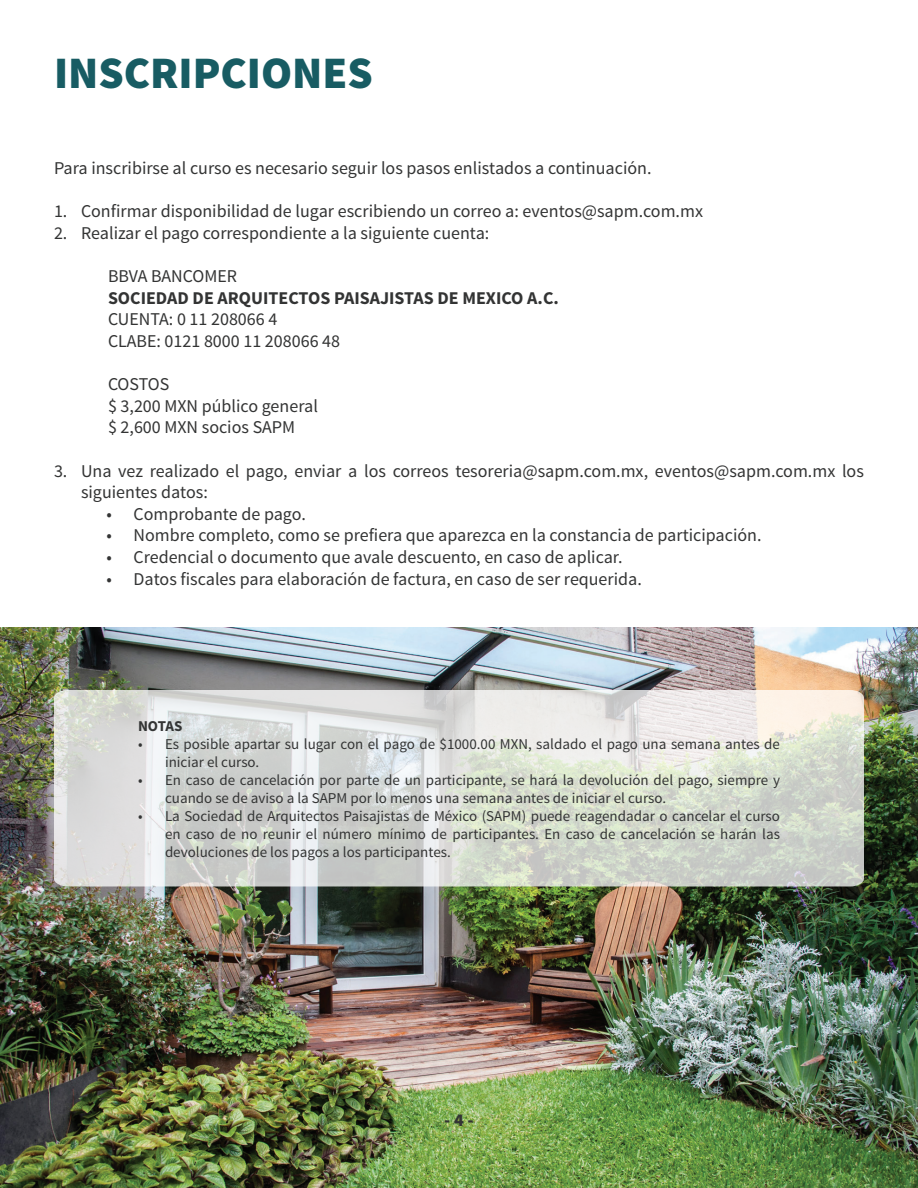
<style>
.page{position:relative;width:918px;height:1188px;background:#fff}
.page>*{position:absolute;margin:0;border:0;box-sizing:border-box;transform-origin:0 0}
.t1{font:900 45px "Source Sans Pro";color:#185c63}
.t2{font:18px/21.6px "Source Sans Pro";color:#333434}
.t3{font:700 18px "Source Sans Pro";color:#333434}
.t4{font:900 18px "Source Sans Pro";color:#333434}
.t5{font:15px/18px "Source Sans Pro";color:#333434}
.t6{font:700 15px "Source Sans Pro";letter-spacing:-.01em;color:#333434}
</style>
<div class="page">
<img style="left:0;top:627px;width:918px;height:561px">
<svg style="left:54px;top:690px;width:810px;height:196px;background:#d9dcd6"></svg>
<h1 class="t1" style="left:54px;top:43px;width:320px">INSCRIPCIONES</h1>
<p class="t2" style="left:54px;top:158px;width:599px">Para inscribirse al curso es necesario seguir los pasos enlistados a continuación.</p>
<p class="t2" style="left:54px;top:201px;width:651px">1. Confirmar disponibilidad de lugar escribiendo un correo a: eventos@sapm.com.mx</p>
<p class="t2" style="left:54px;top:222px;width:437px">2. Realizar el pago correspondiente a la siguiente cuenta:</p>
<p class="t2" style="left:108px;top:266px;width:131px">BBVA BANCOMER</p>
<p class="t3" style="left:108px;top:286px;width:452px">SOCIEDAD DE ARQUITECTOS PAISAJISTAS DE MEXICO A.C.</p>
<p class="t2" style="left:108px;top:309px;width:234px">CUENTA: 0 11 208066 4<br>CLABE: 0121 8000 11 208066 48</p>
<p class="t2" style="left:108px;top:374px;width:211px">COSTOS<br>$ 3,200 MXN público general $ 2,600 MXN socios SAPM</p>
<p class="t2" style="left:81px;top:460px;width:784px;text-indent:-27px">3. Una vez realizado el pago, enviar a los correos tesoreria@sapm.com.mx, eventos@sapm.com.mx los siguientes datos:</p>
<p class="t2" style="left:107px;top:503px;width:201px">• Comprobante de pago.</p>
<p class="t2" style="left:107px;top:525px;width:657px">• Nombre completo, como se prefiera que aparezca en la constancia de participación.</p>
<p class="t2" style="left:107px;top:546px;width:518px">• Credencial o documento que avale descuento, en caso de aplicar.</p>
<p class="t2" style="left:107px;top:568px;width:537px">• Datos fiscales para elaboración de factura, en caso de ser requerida.</p>
<p class="t6" style="left:138px;top:717px;width:46px">NOTAS</p>
<p class="t5" style="left:165px;top:736px;width:617px;text-indent:-27px">• Es posible apartar su lugar con el pago de $1000.00 MXN, saldado el pago una semana antes de iniciar el curso.</p>
<p class="t5" style="left:165px;top:772px;width:617px;text-indent:-27px">• En caso de cancelación por parte de un participante, se hará la devolución del pago, siempre y cuando se de aviso a la SAPM por lo menos una semana antes de iniciar el curso.</p>
<p class="t5" style="left:165px;top:808px;width:617px;text-align:justify;text-indent:-27px">• La Sociedad de Arquitectos Paisajistas de México (SAPM) puede reagendadar o cancelar el curso en caso de no reunir el número mínimo de participantes. En caso de cancelación se harán las devoluciones de los pagos a los participantes.</p>
<p class="t4" style="left:444px;top:1109px;width:31px">- 4 -</p>
</div>
